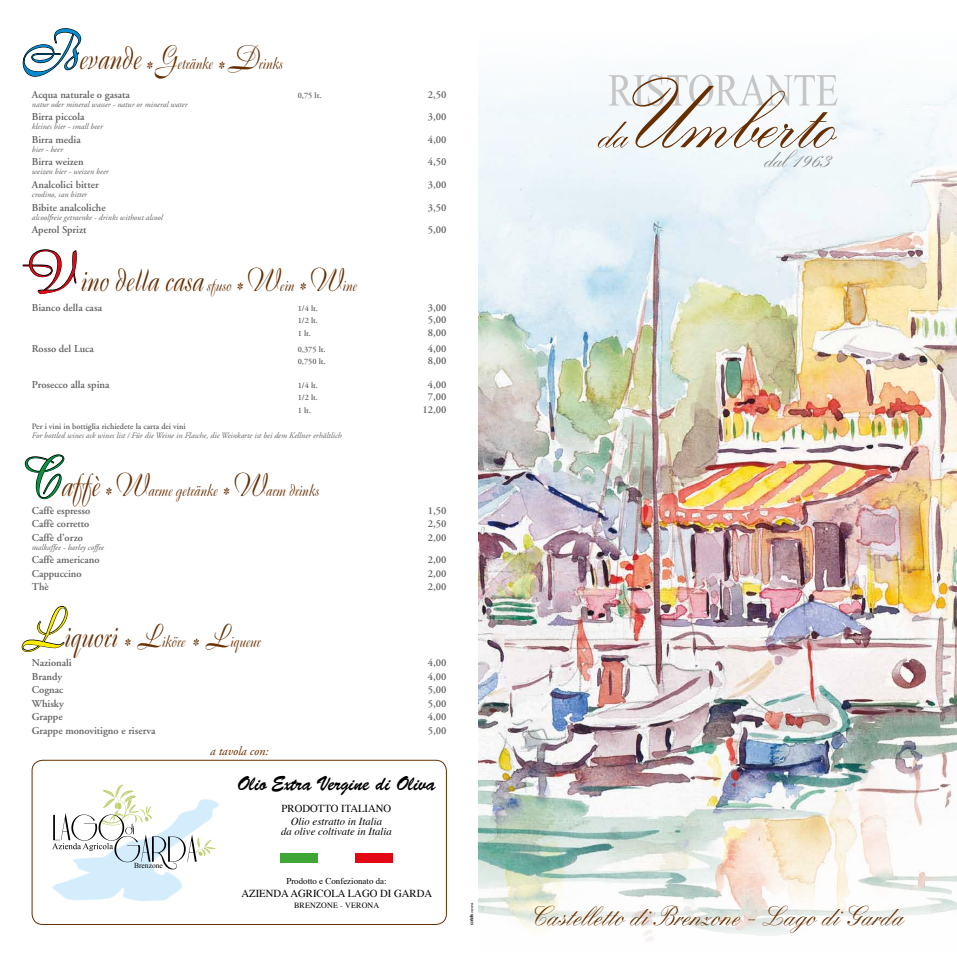
<style>
.page{position:relative;width:957px;height:957px;background:#fff}
.page>*{position:absolute;margin:0;border:0;box-sizing:border-box;transform-origin:0 0}
.t1{font:34.05px "Boulevard";color:#672e00;scale:.77 1}
.t2{font:700 31.5px "Kuenstler Script Two";color:#878787;scale:.9 1}
.t3{font:27px "Kuenstler Script Medium T";color:#672e00;scale:.9 1}
.t4{font:20.48px "Brush Script Std";color:#000;scale:.9 1}
.t5{font:18px "Boulevard";color:#672e00;scale:.77 1}
.t6{font:italic 12.45px "Adobe Garamond";color:#672e00}
.t7{font:italic 10.73px/10.7px "Times";color:#000;text-align:center}
.t8{font:10.73px "Times";color:#000}
.t9{font:600 10.5px "Adobe Garamond";color:#646363}
.t10{font:8.93px "Times";color:#000}
.t11{font:italic 8.25px "Adobe Garamond";color:#646363}
.t12{font:600 8.25px "Adobe Garamond";color:#646363}
.t13{font:8.02px "Times";color:#000}
.t14{font:7.65px "Times New Roman";color:#000}
.t15{font:4.5px "Cortella";color:#000}
.s1{font-size:55.5px;color:#008bd2}
.s2{font-size:34.05px}
.s3{font-size:27px}
.s4{font-size:32.25px}
.s5{font-size:55.5px;color:#e30613}
.s6{font-size:18px}
.s7{font-size:55.5px;color:#009641}
.s8{font-size:55.5px;color:#ffed00}
.s9{font-size:30.75px}
</style>
<div class="page">
<img style="left:478px;top:80px;width:479px;height:861px">
<svg style="left:598px;top:74px;width:239px;height:74px"></svg>
<svg style="left:22px;top:28px;width:60px;height:49px"></svg>
<svg style="left:22px;top:249px;width:55px;height:46px"></svg>
<svg style="left:24px;top:454px;width:41px;height:46px"></svg>
<svg style="left:21px;top:606px;width:47px;height:46px"></svg>
<div style="left:32px;top:760px;width:415px;height:165px;border:1px solid #672e00;border-radius:11px"></div>
<svg style="left:52px;top:784px;width:167px;height:117px"></svg>
<div style="left:280px;top:853px;width:37px;height:9px;background:#3fa535"></div>
<div style="left:355px;top:853px;width:38px;height:9px;background:#e30613"></div>
<h3 class="t5" style="left:21px;top:51px;width:341px"><span class="s1">B</span><span class="s2">evande</span><span class="s3">*</span><span class="s4">G</span>etränke <span class="s3">*</span><span class="s4">D</span>rinks</h3>
<p class="t9" style="left:32px;top:89px;width:100px">Acqua naturale o gasata</p>
<p class="t12" style="left:298px;top:91px;width:25px">0,75 lt.</p>
<p class="t9" style="left:428px;top:89px;width:20px">2,50</p>
<p class="t11" style="left:32px;top:100px;width:157px">natur oder mineral wasser - natur or mineral water</p>
<p class="t9" style="left:32px;top:111px;width:54px">Birra piccola</p>
<p class="t9" style="left:428px;top:111px;width:20px">3,00</p>
<p class="t11" style="left:32px;top:122px;width:72px">kleines bier - small beer</p>
<p class="t9" style="left:32px;top:134px;width:50px">Birra media</p>
<p class="t9" style="left:428px;top:134px;width:20px">4,00</p>
<p class="t11" style="left:32px;top:145px;width:32px">bier - beer</p>
<p class="t9" style="left:32px;top:156px;width:53px">Birra weizen</p>
<p class="t9" style="left:428px;top:156px;width:20px">4,50</p>
<p class="t11" style="left:32px;top:167px;width:78px">weizen bier - weizen beer</p>
<p class="t9" style="left:32px;top:179px;width:68px">Analcolici bitter</p>
<p class="t9" style="left:428px;top:179px;width:20px">3,00</p>
<p class="t11" style="left:32px;top:190px;width:57px">crodino, san bitter</p>
<p class="t9" style="left:32px;top:201px;width:75px">Bibite analcoliche</p>
<p class="t9" style="left:428px;top:201px;width:20px">3,50</p>
<p class="t11" style="left:32px;top:212px;width:133px">alcoolfreie getraenke - drinks without alcool</p>
<p class="t9" style="left:32px;top:224px;width:56px">Aperol Sprizt</p>
<p class="t9" style="left:428px;top:224px;width:20px">5,00</p>
<h1 class="t1" style="left:21px;top:257px;width:438px"><span class="s5">V</span> ino della casa <span class="s6">sfuso</span> <sub>*</sub><span class="s4">W</span><span class="s6">ein</span> <sub>*</sub><span class="s4">W</span><span class="s6">ine</span></h1>
<p class="t9" style="left:32px;top:302px;width:72px">Bianco della casa</p>
<p class="t12" style="left:298px;top:304px;width:22px">1/4 lt.</p>
<p class="t9" style="left:428px;top:302px;width:20px">3,00</p>
<p class="t12" style="left:298px;top:316px;width:22px">1/2 lt.</p>
<p class="t9" style="left:428px;top:314px;width:20px">5,00</p>
<p class="t12" style="left:298px;top:328px;width:15px">1 lt.</p>
<p class="t9" style="left:428px;top:326px;width:20px">8,00</p>
<p class="t9" style="left:32px;top:343px;width:63px">Rosso del Luca</p>
<p class="t12" style="left:298px;top:345px;width:29px">0,375 lt.</p>
<p class="t9" style="left:428px;top:343px;width:20px">4,00</p>
<p class="t12" style="left:298px;top:357px;width:29px">0,750 lt.</p>
<p class="t9" style="left:428px;top:355px;width:20px">8,00</p>
<p class="t9" style="left:32px;top:379px;width:79px">Prosecco alla spina</p>
<p class="t12" style="left:298px;top:381px;width:22px">1/4 lt.</p>
<p class="t9" style="left:428px;top:379px;width:20px">4,00</p>
<p class="t12" style="left:298px;top:393px;width:22px">1/2 lt.</p>
<p class="t9" style="left:428px;top:391px;width:20px">7,00</p>
<p class="t12" style="left:298px;top:406px;width:15px">1 lt.</p>
<p class="t9" style="left:422px;top:404px;width:26px">12,00</p>
<p class="t12" style="left:32px;top:422px;width:155px">Per i vini in bottiglia richiedete la carta dei vini</p>
<p class="t11" style="left:32px;top:431px;width:311px">For bottled wines ask wines list / Für die Weine in Flasche, die Weinkarte ist bei dem Kellner erhältlich</p>
<h3 class="t5" style="left:21px;top:478px;width:388px"><span class="s7">C</span><span class="s2">affè</span><span class="s3">*</span><span class="s4">W</span>arme getränke <span class="s3">*</span><span class="s4">W</span>arm drinks</h3>
<p class="t9" style="left:32px;top:505px;width:60px">Caffè espresso</p>
<p class="t9" style="left:428px;top:505px;width:20px">1,50</p>
<p class="t9" style="left:32px;top:518px;width:59px">Caffè corretto</p>
<p class="t9" style="left:428px;top:518px;width:20px">2,50</p>
<p class="t9" style="left:32px;top:532px;width:52px">Caffè d’orzo</p>
<p class="t9" style="left:428px;top:532px;width:20px">2,00</p>
<p class="t11" style="left:32px;top:543px;width:74px">malkaffee - barley coffee</p>
<p class="t9" style="left:32px;top:554px;width:69px">Caffè americano</p>
<p class="t9" style="left:428px;top:554px;width:20px">2,00</p>
<p class="t9" style="left:32px;top:568px;width:51px">Cappuccino</p>
<p class="t9" style="left:428px;top:568px;width:20px">2,00</p>
<p class="t9" style="left:32px;top:581px;width:18px">Thè</p>
<p class="t9" style="left:428px;top:581px;width:20px">2,00</p>
<h3 class="t5" style="left:21px;top:629px;width:313px"><span class="s8">L</span><span class="s2">iquori</span> <span class="s3">*</span> <span class="s4">L</span>iköre <span class="s3">*</span> <span class="s4">L</span>iqueur</h3>
<p class="t9" style="left:32px;top:657px;width:41px">Nazionali</p>
<p class="t9" style="left:428px;top:657px;width:20px">4,00</p>
<p class="t9" style="left:32px;top:671px;width:32px">Brandy</p>
<p class="t9" style="left:428px;top:671px;width:20px">4,00</p>
<p class="t9" style="left:32px;top:684px;width:33px">Cognac</p>
<p class="t9" style="left:428px;top:684px;width:20px">5,00</p>
<p class="t9" style="left:32px;top:698px;width:33px">Whisky</p>
<p class="t9" style="left:428px;top:698px;width:20px">5,00</p>
<p class="t9" style="left:32px;top:711px;width:32px">Grappe</p>
<p class="t9" style="left:428px;top:711px;width:20px">4,00</p>
<p class="t9" style="left:32px;top:725px;width:125px">Grappe monovitigno e riserva</p>
<p class="t9" style="left:428px;top:725px;width:20px">5,00</p>
<p class="t6" style="left:210px;top:744px;width:60px">a tavola con:</p>
<p class="t14" style="left:134px;top:860px;width:30px">Brenzone</p>
<h3 class="t4" style="left:237px;top:771px;width:222px">Olio Extra Vergine di Oliva</h3>
<p class="t8" style="left:282px;top:799px;width:111px">PRODOTTO ITALIANO</p>
<p class="t7" style="left:281px;top:815px;width:112px">Olio estratto in Italia<br>da olive coltivate in Italia</p>
<p class="t10" style="left:286px;top:873px;width:102px">Prodotto e Confezionato da:</p>
<p class="t8" style="left:241px;top:883px;width:192px">AZIENDA AGRICOLA LAGO DI GARDA</p>
<p class="t13" style="left:294px;top:898px;width:12px">Brenzone</p>
<p class="t13" style="left:340px;top:898px;width:18px">- Verona</p>
<h2 class="t2" style="left:761px;top:141px;width:74px"><span class="s9">dal</span> 1963</h2>
<p class="t15" style="left:469px;top:925px;width:24px;rotate:-90deg">cv</p>
<h3 class="t3" style="left:532px;top:900px;width:415px">Castelletto di Brenzone - Lago di Garda</h3>
</div>
